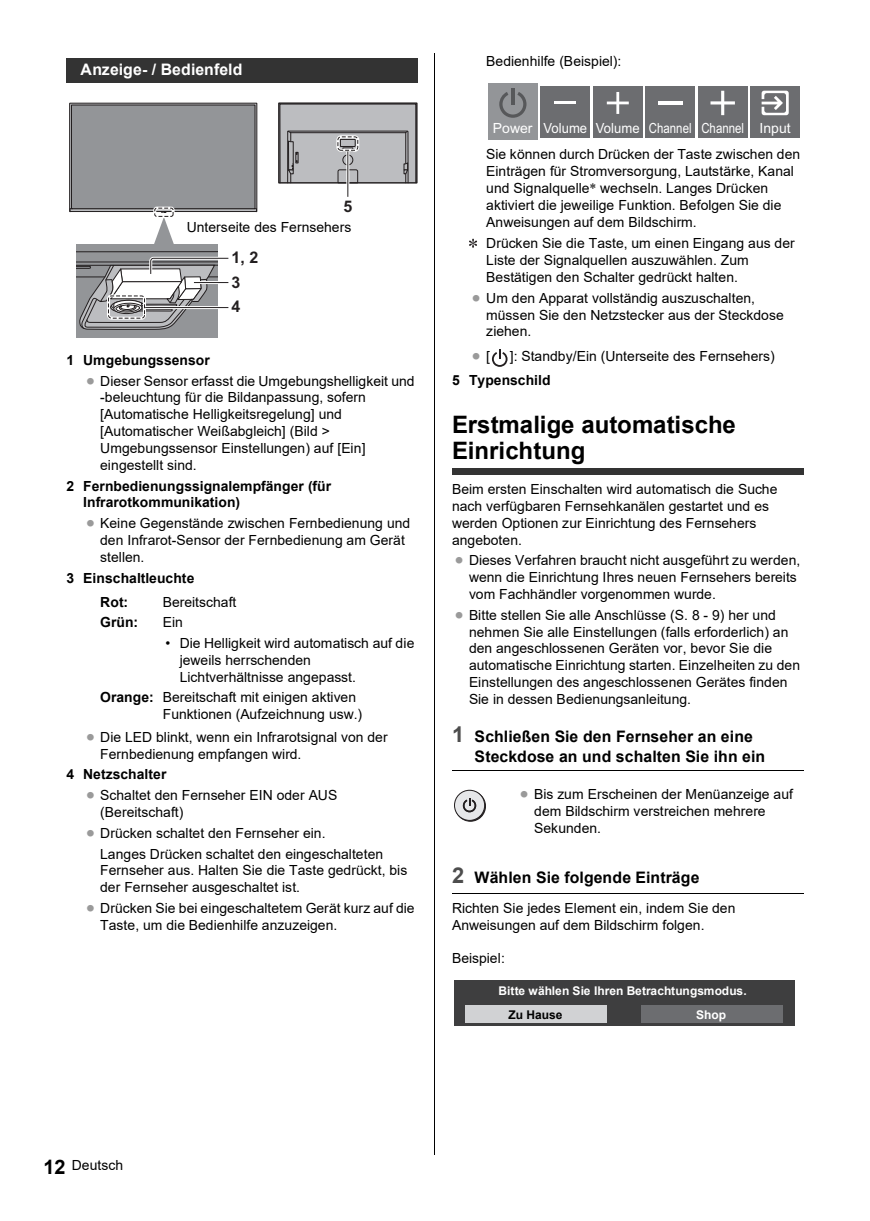
<style>
.page{position:relative;width:870px;height:1221px;background:#fff}
.page>*{position:absolute;margin:0;border:0;box-sizing:border-box;transform-origin:0 0}
.t1{font:700 24px/26px "Arial";letter-spacing:-.005em;color:#000}
.t2{font:700 16px/24.8px "Arial";color:#231f20}
.t3{font:700 15.8px/20px "Arial";letter-spacing:.005em;color:#000}
.t4{font:700 15.8px "Arial";letter-spacing:.005em;color:#fff}
.t5{font:14px/16.8px "Arial";color:#000}
.t6{font:700 14px/16.8px "Arial";color:#000}
.t7{font:14px "Arial";color:#fff}
.t8{font:14px "F Pichara";color:#9a9a9a}
.t9{font:700 12px "Arial";letter-spacing:.005em;color:#fff}
.t10{font:700 12px "Arial";color:#000}
.s1{font-weight:700}
.s2{font-family:"F Pichara";color:#9a9a9a}
.s3{font-family:"Times New Roman"}
.s4{font-family:"Arial";color:#000}
.s5{font-size:21.8px;color:#4d4d4d}
.s6{font-weight:700;font-size:20px}
</style>
<div class="page">
<hr style="left:434px;top:54px;width:1px;height:1101px;background:#000">
<div style="left:452px;top:468px;width:351px;height:6px;background:#333"></div>
<hr style="left:452px;top:769px;width:351px;height:1px;background:#000">
<hr style="left:452px;top:893px;width:351px;height:1px;background:#000">
<div style="left:66px;top:58px;width:352px;height:25px;background:#333"></div>
<svg style="left:69px;top:103px;width:189px;height:143px"></svg>
<div style="left:77px;top:244px;width:141px;height:94px;background:#939598"></div>
<hr style="left:77px;top:251px;width:141px;height:1px;background:#231f20">
<div style="left:153px;top:207px;width:22px;height:11px;border:3px solid #fff;border-radius:2px"></div>
<div style="left:154px;top:208px;width:20px;height:9px;border:1px dashed #231f20;border-radius:2px"></div>
<div style="left:279px;top:103px;width:138px;height:80px;background:#bcbdc0"></div>
<div style="left:278px;top:103px;width:139px;height:80px;border:1px solid #231f20"></div>
<svg style="left:287px;top:130px;width:121px;height:53px"></svg>
<div style="left:340px;top:139px;width:15px;height:8px;border:1px solid #231f20"></div>
<svg style="left:77px;top:256px;width:152px;height:74px"></svg>
<div style="left:336px;top:135px;width:23px;height:17px;border:3px solid #fff;border-radius:3px"></div>
<div style="left:337px;top:136px;width:21px;height:15px;border:1px dashed #231f20;border-radius:3px"></div>
<hr style="left:346px;top:151px;width:3px;height:46px;background:#fff">
<hr style="left:347px;top:151px;width:1px;height:46px;background:#231f20">
<div style="left:488px;top:83px;width:49px;height:57px;background:#939598"></div>
<div style="left:645px;top:86px;width:50px;height:51px;background:#6c6d70"></div>
<div style="left:593px;top:86px;width:49px;height:51px;background:#6c6d70"></div>
<div style="left:698px;top:86px;width:49px;height:51px;background:#6c6d70"></div>
<div style="left:750px;top:86px;width:50px;height:51px;background:#6c6d70"></div>
<div style="left:540px;top:86px;width:50px;height:51px;background:#6c6d70"></div>
<svg style="left:499px;top:92px;width:27px;height:26px"></svg>
<hr style="left:511px;top:88px;width:3px;height:16px;background:#57585a">
<svg style="left:761px;top:91px;width:27px;height:24px"></svg>
<svg style="left:710px;top:91px;width:25px;height:24px"></svg>
<hr style="left:658px;top:101px;width:24px;height:3px;background:#fff">
<svg style="left:607px;top:92px;width:21px;height:22px"></svg>
<hr style="left:554px;top:101px;width:22px;height:3px;background:#fff">
<svg style="left:469px;top:239px;width:8px;height:9px"></svg>
<svg style="left:492px;top:350px;width:15px;height:17px"></svg>
<svg style="left:455px;top:791px;width:30px;height:30px"></svg>
<div style="left:455px;top:790px;width:31px;height:31px;border:1px solid #231f20;border-radius:50%"></div>
<svg style="left:454px;top:790px;width:30px;height:30px"></svg>
<div style="left:454px;top:789px;width:31px;height:31px;border:1px solid #231f20;border-radius:50%"></div>
<svg style="left:463px;top:797px;width:19px;height:15px"></svg>
<div style="left:454px;top:980px;width:340px;height:45px;background:#3e3e3f"></div>
<div style="left:641px;top:1005px;width:142px;height:17px;background:#6c6d70"></div>
<div style="left:465px;top:1005px;width:142px;height:17px;background:#d1d2d4"></div>
<p class="t4" style="left:81px;top:61px;width:163px">Anzeige- / Bedienfeld</p>
<p class="t2" style="left:343px;top:195px;width:10px">5</p>
<p class="t5" style="left:187px;top:219px;width:166px">Unterseite des Fernsehers</p>
<p class="t2" style="left:232px;top:246px;width:28px">1, 2</p>
<p class="t2" style="left:232px;top:271px;width:10px">3<br>4</p>
<p class="t5" style="left:86px;top:350px;width:330px;line-height:20.6px;text-indent:-20px"><span class="s1">1 Umgebungssensor<br></span><span class="s2">≥</span> Dieser Sensor erfasst die Umgebungshelligkeit und</p>
<p class="t5" style="left:100px;top:389px;width:267px">-beleuchtung für die Bildanpassung, sofern [Automatische Helligkeitsregelung] und [Automatischer Weißabgleich] (Bild &gt; Umgebungssensor Einstellungen) auf [Ein] eingestellt sind.</p>
<p class="t6" style="left:83px;top:477px;width:249px;text-indent:-17px">2 Fernbedienungssignalempfänger (für<br>Infrarotkommunikation)</p>
<p class="t5" style="left:100px;top:515px;width:311px;text-indent:-14px"><span class="s2">≥</span> Keine Gegenstände zwischen Fernbedienung und den Infrarot-Sensor der Fernbedienung am Gerät stellen.</p>
<p class="t6" style="left:66px;top:569px;width:130px">3 Einschaltleuchte</p>
<p class="t6" style="left:100px;top:594px;width:29px">Rot:</p>
<p class="t5" style="left:163px;top:594px;width:75px">Bereitschaft</p>
<p class="t6" style="left:100px;top:614px;width:40px">Grün:</p>
<p class="t5" style="left:163px;top:614px;width:22px">Ein</p>
<p class="t5" style="left:180px;top:635px;width:236px;text-indent:-14px">• Die Helligkeit wird automatisch auf die jeweils herrschenden<br>Lichtverhältnisse angepasst.</p>
<p class="t5" style="left:163px;top:688px;width:201px;text-indent:-62px"><span class="s1">Orange:</span> Bereitschaft mit einigen aktiven<br>Funktionen (Aufzeichnung usw.)</p>
<p class="t5" style="left:100px;top:728px;width:289px;text-indent:-14px"><span class="s2">≥</span> Die LED blinkt, wenn ein Infrarotsignal von der<br>Fernbedienung empfangen wird.</p>
<p class="t5" style="left:86px;top:764px;width:253px;line-height:20.6px;text-indent:-20px"><span class="s1">4 Netzschalter<br></span><span class="s2">≥</span> Schaltet den Fernseher EIN oder AUS</p>
<p class="t5" style="left:100px;top:803px;width:85px">(Bereitschaft)</p>
<p class="t5" style="left:86px;top:824px;width:241px"><span class="s2">≥</span> Drücken schaltet den Fernseher ein.</p>
<p class="t5" style="left:100px;top:845px;width:284px">Langes Drücken schaltet den eingeschalteten</p>
<p class="t5" style="left:100px;top:862px;width:308px">Fernseher aus. Halten Sie die Taste gedrückt, bis der Fernseher ausgeschaltet ist.</p>
<p class="t5" style="left:100px;top:899px;width:316px;text-indent:-14px"><span class="s2">≥</span> Drücken Sie bei eingeschaltetem Gerät kurz auf die<br>Taste, um die Bedienhilfe anzuzeigen.</p>
<p class="t5" style="left:486px;top:53px;width:137px">Bedienhilfe (Beispiel):</p>
<p class="t7" style="left:493px;top:120px;width:299px">Power Volume Volume Channel Channel Input</p>
<p class="t5" style="left:486px;top:146px;width:315px">Sie können durch Drücken der Taste zwischen den Einträgen für Stromversorgung, Lautstärke, Kanal und Signalquelle<span class="s3">*</span> wechseln. Langes Drücken aktiviert die jeweilige Funktion. Befolgen Sie die Anweisungen auf dem Bildschirm.</p>
<p class="t5" style="left:486px;top:235px;width:310px">Drücken Sie die Taste, um einen Eingang aus der<br>Liste der Signalquellen auszuwählen. Zum<br>Bestätigen den Schalter gedrückt halten.</p>
<p class="t5" style="left:486px;top:289px;width:299px;text-indent:-14px"><span class="s2">≥</span> Um den Apparat vollständig auszuschalten, müssen Sie den Netzstecker aus der Steckdose ziehen.</p>
<p class="t8" style="left:472px;top:349px;width:20px">≥ <span class="s4">[</span></p>
<p class="t5" style="left:509px;top:347px;width:267px">]: Standby/Ein (Unterseite des Fernsehers)</p>
<p class="t6" style="left:452px;top:372px;width:100px">5 Typenschild</p>
<h1 class="t1" style="left:452px;top:412px;width:285px">Erstmalige automatische<br>Einrichtung</h1>
<p class="t5" style="left:452px;top:481px;width:327px">Beim ersten Einschalten wird automatisch die Suche nach verfügbaren Fernsehkanälen gestartet und es werden Optionen zur Einrichtung des Fernsehers angeboten.</p>
<p class="t5" style="left:469px;top:552px;width:332px;text-indent:-14px"><span class="s2">≥</span> Dieses Verfahren braucht nicht ausgeführt zu werden, wenn die Einrichtung Ihres neuen Fernsehers bereits vom Fachhändler vorgenommen wurde.</p>
<p class="t5" style="left:469px;top:606px;width:332px;text-indent:-14px"><span class="s2">≥</span> Bitte stellen Sie alle Anschlüsse (S. 8 - 9) her und nehmen Sie alle Einstellungen (falls erforderlich) an den angeschlossenen Geräten vor, bevor Sie die automatische Einrichtung starten. Einzelheiten zu den Einstellungen des angeschlossenen Gerätes finden Sie in dessen Bedienungsanleitung.</p>
<p class="t3" style="left:474px;top:726px;width:292px;text-indent:-23px"><span class="s5">1</span> Schließen Sie den Fernseher an eine<br>Steckdose an und schalten Sie ihn ein</p>
<p class="t5" style="left:534px;top:786px;width:260px;text-indent:-14px"><span class="s2">≥</span> Bis zum Erscheinen der Menüanzeige auf dem Bildschirm verstreichen mehrere<br>Sekunden.</p>
<p class="t3" style="left:452px;top:867px;width:249px"><span class="s5">2</span> Wählen Sie folgende Einträge</p>
<p class="t5" style="left:452px;top:899px;width:285px">Richten Sie jedes Element ein, indem Sie den<br>Anweisungen auf dem Bildschirm folgen.</p>
<p class="t5" style="left:452px;top:949px;width:54px">Beispiel:</p>
<p class="t9" style="left:498px;top:984px;width:249px">Bitte wählen Sie Ihren Betrachtungsmodus.</p>
<p class="t10" style="left:508px;top:1007px;width:55px">Zu Hause</p>
<p class="t9" style="left:696px;top:1007px;width:31px">Shop</p>
<p class="t5" style="left:44px;top:1156px;width:81px"><span class="s6">12</span> Deutsch</p>
</div>
